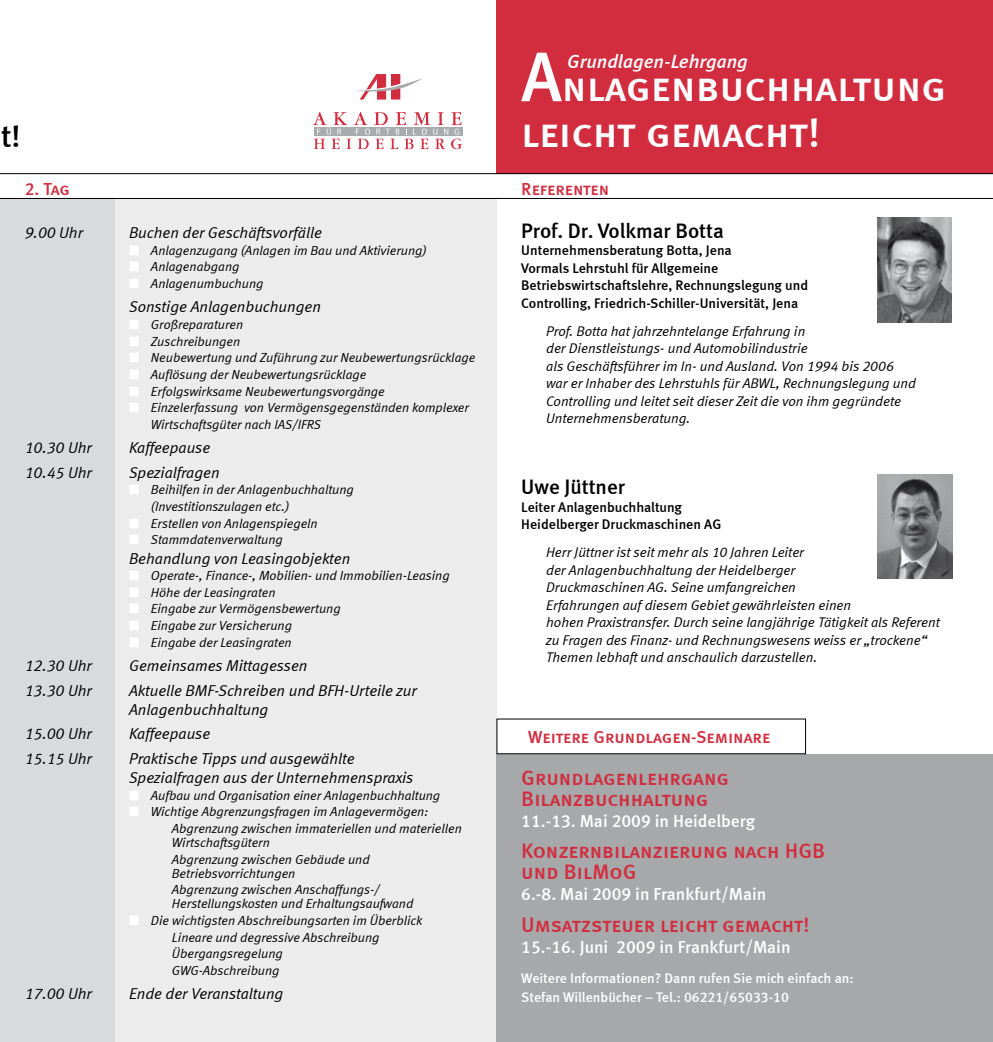
<style>
.page{position:relative;width:993px;height:1042px;background:#fff}
.page>*{position:absolute;margin:0;border:0;box-sizing:border-box;transform-origin:0 0}
.t1{font:42px/45.5px "Meta Medium LF Caps";letter-spacing:-.005em;color:#fff}
.t2{font:31.5px "Meta Medium LF";color:#000}
.t3{font:21px/21px "Meta Medium LF Caps";color:#d22d3f}
.t4{font:21px "Meta Medium LF";color:#000}
.t5{font:italic 19.25px "Meta Medium LF";color:#fff}
.t6{font:17.5px "Meta Medium LF";color:#fff}
.t7{font:17.5px "Meta Medium LF Caps";color:#d22d3f}
.t8{font:italic 15.75px/19.2px "Meta Normal LF";color:#000}
.t9{font:italic 14px/17.5px "Meta Normal LF";color:#000}
.t10{font:14px/17.5px "Meta Medium LF";color:#000}
.t11{font:14px/19.2px "Meta Medium LF";color:#fff}
.t12{font:italic 13.12px/16.6px "Meta Normal LF";color:#000}
.s1{font-size:70px}
.s2{color:#fff}
</style>
<div class="page">
<div style="left:496px;top:0;width:496px;height:174px;background:#d22d3f"></div>
<svg style="left:356px;top:74px;width:67px;height:25px"></svg>
<svg style="left:313px;top:112px;width:149px;height:37px"></svg>
<div style="left:0;top:198px;width:496px;height:844px;background:#ececed"></div>
<div style="left:0;top:198px;width:114px;height:844px;background:#d9dadb"></div>
<div style="left:496px;top:754px;width:496px;height:288px;background:#a7a8aa"></div>
<img style="left:877px;top:218px;width:74px;height:104px">
<hr style="left:0;top:198px;width:992px;height:1px;background:#000">
<hr style="left:0;top:173px;width:992px;height:1px;background:#000">
<img style="left:877px;top:475px;width:74px;height:104px">
<h2 class="t2" style="left:1px;top:118px;width:21px">t!</h2>
<h1 class="t1" style="left:521px;top:64px;width:426px"><span class="s1">A</span>nlagenbuchhaltung leicht gemacht!</h1>
<h3 class="t5" style="left:567px;top:49px;width:182px">Grundlagen-Lehrgang</h3>
<h3 class="t7" style="left:25px;top:179px;width:47px">2. Tag</h3>
<h3 class="t7" style="left:521px;top:179px;width:89px">Referenten</h3>
<p class="t8" style="left:25px;top:223px;width:60px">9.00 Uhr</p>
<p class="t8" style="left:129px;top:223px;width:194px">Buchen der Geschäftsvorfälle</p>
<p class="t12" style="left:129px;top:242px;width:299px"><span class="s2">■</span> Anlagenzugang (Anlagen im Bau und Aktivierung)</p>
<p class="t12" style="left:129px;top:258px;width:112px"><span class="s2">■</span> Anlagenabgang</p>
<p class="t12" style="left:129px;top:275px;width:136px"><span class="s2">■</span> Anlagenumbuchung</p>
<p class="t8" style="left:129px;top:297px;width:193px">Sonstige Anlagenbuchungen</p>
<p class="t12" style="left:129px;top:316px;width:116px"><span class="s2">■</span> Großreparaturen</p>
<p class="t12" style="left:129px;top:333px;width:113px"><span class="s2">■</span> Zuschreibungen</p>
<p class="t12" style="left:129px;top:349px;width:347px"><span class="s2">■</span> Neubewertung und Zuführung zur Neubewertungsrücklage</p>
<p class="t12" style="left:129px;top:366px;width:239px"><span class="s2">■</span> Auflösung der Neubewertungsrücklage</p>
<p class="t12" style="left:129px;top:382px;width:257px"><span class="s2">■</span> Erfolgswirksame Neubewertungsvorgänge</p>
<p class="t12" style="left:151px;top:399px;width:319px;text-indent:-22px"><span class="s2">■</span> Einzelerfassung von Vermögensgegenständen komplexer<br>Wirtschaftsgüter nach IAS/IFRS</p>
<p class="t8" style="left:25px;top:438px;width:69px">10.30 Uhr</p>
<p class="t8" style="left:129px;top:438px;width:83px">Kaffeepause</p>
<p class="t8" style="left:25px;top:462px;width:69px">10.45 Uhr</p>
<p class="t8" style="left:129px;top:462px;width:92px">Spezialfragen</p>
<p class="t12" style="left:151px;top:481px;width:204px;text-indent:-22px"><span class="s2">■</span> Beihilfen in der Anlagenbuchhaltung (Investitionszulagen etc.)</p>
<p class="t12" style="left:129px;top:515px;width:190px"><span class="s2">■</span> Erstellen von Anlagenspiegeln</p>
<p class="t12" style="left:129px;top:531px;width:155px"><span class="s2">■</span> Stammdatenverwaltung</p>
<p class="t8" style="left:129px;top:548px;width:223px">Behandlung von Leasingobjekten</p>
<p class="t12" style="left:129px;top:567px;width:322px"><span class="s2">■</span> Operate-, Finance-, Mobilien- und Immobilien-Leasing</p>
<p class="t12" style="left:129px;top:584px;width:148px"><span class="s2">■</span> Höhe der Leasingraten</p>
<p class="t12" style="left:129px;top:600px;width:213px"><span class="s2">■</span> Eingabe zur Vermögensbewertung</p>
<p class="t12" style="left:129px;top:617px;width:164px"><span class="s2">■</span> Eingabe zur Versicherung</p>
<p class="t12" style="left:129px;top:634px;width:164px"><span class="s2">■</span> Eingabe der Leasingraten</p>
<p class="t8" style="left:25px;top:656px;width:69px">12.30 Uhr</p>
<p class="t8" style="left:129px;top:656px;width:180px">Gemeinsames Mittagessen</p>
<p class="t8" style="left:25px;top:680px;width:69px">13.30 Uhr</p>
<p class="t8" style="left:129px;top:680px;width:289px">Aktuelle BMF-Schreiben und BFH-Urteile zur<br>Anlagenbuchhaltung</p>
<p class="t8" style="left:25px;top:724px;width:69px">15.00 Uhr</p>
<p class="t8" style="left:129px;top:724px;width:83px">Kaffeepause</p>
<p class="t8" style="left:25px;top:749px;width:69px">15.15 Uhr</p>
<p class="t8" style="left:129px;top:749px;width:286px">Praktische Tipps und ausgewählte<br>Spezialfragen aus der Unternehmenspraxis</p>
<p class="t12" style="left:129px;top:787px;width:312px"><span class="s2">■</span> Aufbau und Organisation einer Anlagenbuchhaltung</p>
<p class="t12" style="left:172px;top:803px;width:291px;text-indent:-43px"><span class="s2">■</span> Wichtige Abgrenzungsfragen im Anlagevermögen:<br>Abgrenzung zwischen immateriellen und materiellen</p>
<p class="t12" style="left:172px;top:834px;width:199px">Wirtschaftsgütern<br>Abgrenzung zwischen Gebäude und</p>
<p class="t12" style="left:172px;top:865px;width:209px">Betriebsvorrichtungen<br>Abgrenzung zwischen Anschaffungs-/</p>
<p class="t12" style="left:172px;top:895px;width:243px">Herstellungskosten und Erhaltungsaufwand</p>
<p class="t12" style="left:172px;top:912px;width:252px;text-indent:-43px"><span class="s2">■</span> Die wichtigsten Abschreibungsarten im Überblick<br>Lineare und degressive Abschreibung<br>Übergangsregelung<br>GWG-Abschreibung</p>
<p class="t8" style="left:25px;top:984px;width:69px">17.00 Uhr</p>
<p class="t8" style="left:129px;top:984px;width:156px">Ende der Veranstaltung</p>
<h3 class="t4" style="left:521px;top:218px;width:204px">Prof. Dr. Volkmar Botta</h3>
<p class="t10" style="left:521px;top:242px;width:288px">Unternehmensberatung Botta, Jena<br>Vormals Lehrstuhl für Allgemeine Betriebswirtschaftslehre, Rechnungslegung und Controlling, Friedrich-Schiller-Universität, Jena</p>
<p class="t9" style="left:546px;top:322px;width:371px">Prof. Botta hat jahrzehntelange Erfahrung in<br>der Dienstleistungs- und Automobilindustrie<br>als Geschäftsführer im In- und Ausland. Von 1994 bis 2006 war er Inhaber des Lehrstuhls für ABWL, Rechnungslegung und Controlling und leitet seit dieser Zeit die von ihm gegründete Unternehmensberatung.</p>
<h3 class="t4" style="left:521px;top:475px;width:105px">Uwe Jüttner</h3>
<p class="t10" style="left:521px;top:498px;width:201px">Leiter Anlagenbuchhaltung<br>Heidelberger Druckmaschinen AG</p>
<p class="t9" style="left:546px;top:543px;width:395px">Herr Jüttner ist seit mehr als 10 Jahren Leiter<br>der Anlagenbuchhaltung der Heidelberger<br>Druckmaschinen AG. Seine umfangreichen<br>Erfahrungen auf diesem Gebiet gewährleisten einen<br>hohen Praxistransfer. Durch seine langjährige Tätigkeit als Referent zu Fragen des Finanz- und Rechnungswesens weiss er „trockene“ Themen lebhaft und anschaulich darzustellen.</p>
<h3 class="t7" style="left:528px;top:727px;width:244px">Weitere Grundlagen-Seminare</h3>
<h3 class="t3" style="left:521px;top:767px;width:209px">Grundlagenlehrgang<br>Bilanzbuchhaltung</h3>
<h3 class="t6" style="left:521px;top:811px;width:235px">11.-13. Mai 2009 in Heidelberg</h3>
<h3 class="t3" style="left:521px;top:840px;width:305px">Konzernbilanzierung nach HGB und BilMoG</h3>
<h3 class="t6" style="left:521px;top:884px;width:246px">6.-8. Mai 2009 in Frankfurt/Main</h3>
<h3 class="t3" style="left:521px;top:914px;width:289px">Umsatzsteuer leicht gemacht!</h3>
<h3 class="t6" style="left:521px;top:937px;width:271px">15.-16. Juni 2009 in Frankfurt/Main</h3>
<p class="t11" style="left:521px;top:968px;width:334px">Weitere Informationen? Dann rufen Sie mich einfach an:<br>Stefan Willenbücher – Tel.: 06221/65033-10</p>
</div>
